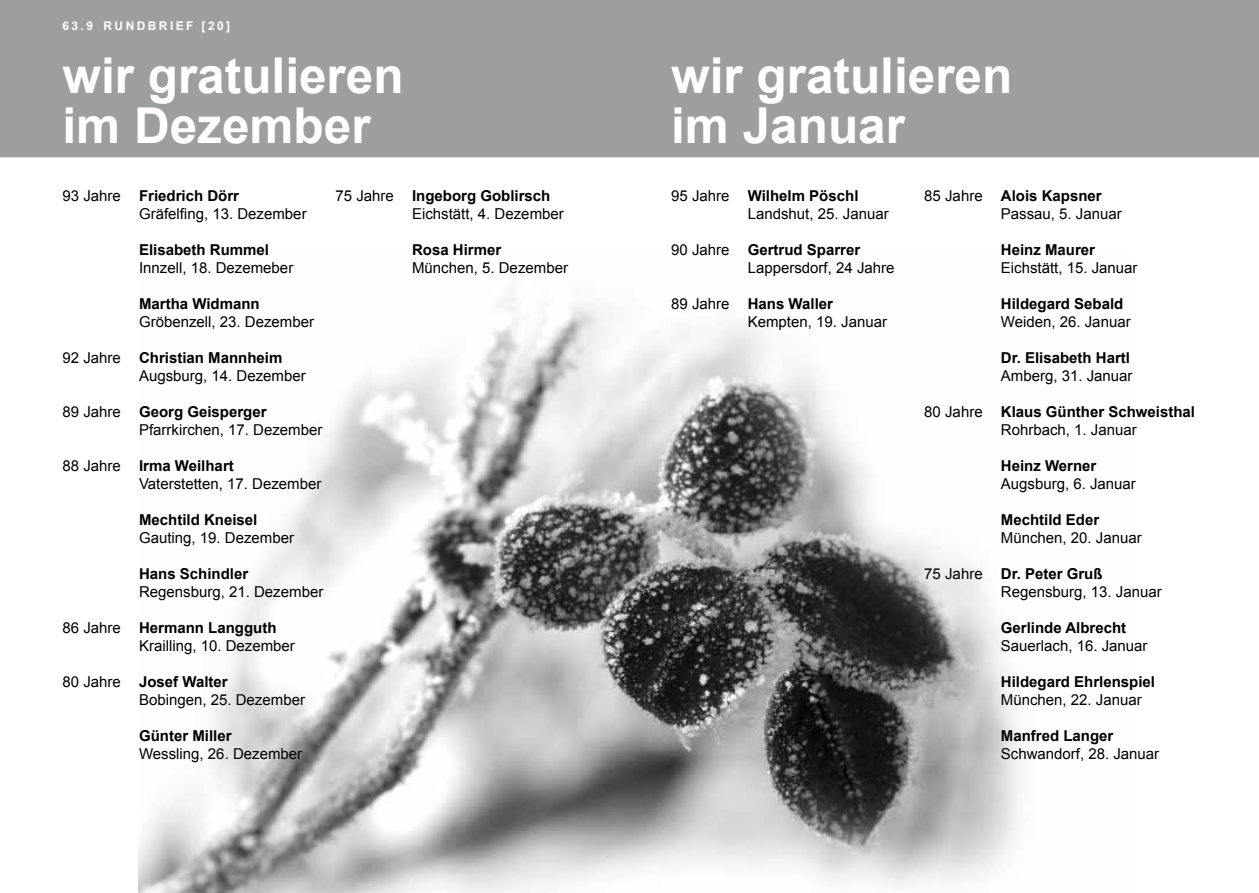
<style>
.page{position:relative;width:1259px;height:893px;background:#fff}
.page>*{position:absolute;margin:0;border:0;box-sizing:border-box;transform-origin:0 0}
.t1{font:700 49.5px/49.5px "Arial";color:#fff}
.t2{font:15px/18px "Arial";color:#000}
.t3{font:700 15px "Arial";color:#000}
.t4{font:700 12px "Arial";letter-spacing:.2em;color:#fff}
.s1{font-weight:700}
</style>
<div class="page">
<img style="left:138px;top:297px;width:883px;height:596px">
<div style="left:0;top:0;width:1259px;height:157px;background:#9c9e9f"></div>
<p class="t4" style="left:62px;top:17px;width:169px">63.9 RU ndb rief [20]</p>
<h1 class="t1" style="left:62px;top:53px;width:343px">wir gratulieren im Dezember</h1>
<h1 class="t1" style="left:671px;top:53px;width:343px">wir gratulieren im Januar</h1>
<p class="t2" style="left:139px;top:187px;width:169px;text-indent:-77px">93 Jahre <span class="s1">Friedrich Dörr<br></span>Gräfelfing, 13. Dezember</p>
<p class="t3" style="left:139px;top:240px;width:132px">Elisabeth Rummel</p>
<p class="t2" style="left:62px;top:259px;width:41px">I</p>
<p class="t2" style="left:143px;top:259px;width:152px">nnzell, 18. Dezemeber</p>
<p class="t3" style="left:139px;top:294px;width:122px">Martha Widmann</p>
<p class="t2" style="left:139px;top:313px;width:177px">Gröbenzell, 23. Dezember</p>
<p class="t2" style="left:139px;top:349px;width:168px;text-indent:-77px">92 Jahre <span class="s1">Christian Mannheim<br></span>Augsburg, 14. Dezember</p>
<p class="t2" style="left:139px;top:403px;width:185px;text-indent:-77px">89 Jahre <span class="s1">Georg Geisperger<br></span>Pfarrkirchen, 17. Dezember</p>
<p class="t2" style="left:139px;top:457px;width:184px;text-indent:-77px">88 Jahre <span class="s1">Irma Weilhart<br></span>Vaterstetten, 17. Dezember</p>
<p class="t3" style="left:139px;top:510px;width:120px">Mechtild Kneisel</p>
<p class="t2" style="left:139px;top:529px;width:157px">Gauting, 19. Dezember</p>
<p class="t3" style="left:139px;top:564px;width:111px">Hans Schindler</p>
<p class="t2" style="left:139px;top:583px;width:186px">Regensburg, 21. Dezember</p>
<p class="t2" style="left:139px;top:619px;width:157px;text-indent:-77px">86 Jahre <span class="s1">Hermann Langguth<br></span>Krailling, 10. Dezember</p>
<p class="t2" style="left:139px;top:673px;width:167px;text-indent:-77px">80 Jahre <span class="s1">Josef Walter<br></span>Bobingen, 25. Dezember</p>
<p class="t3" style="left:139px;top:726px;width:94px">Günter Miller</p>
<p class="t2" style="left:139px;top:745px;width:165px">Wessling, 26. Dezember</p>
<p class="t2" style="left:412px;top:187px;width:153px;text-indent:-77px">75 Jahre <span class="s1">Ingeborg Goblirsch<br></span>Eichstätt, 4. Dezember</p>
<p class="t3" style="left:412px;top:240px;width:91px">Rosa Hirmer</p>
<p class="t2" style="left:412px;top:259px;width:157px">München, 5. Dezember</p>
<p class="t2" style="left:748px;top:187px;width:142px;text-indent:-77px">95 Jahre <span class="s1">Wilhelm Pöschl<br></span>Landshut, 25. Januar</p>
<p class="t2" style="left:748px;top:241px;width:148px;text-indent:-77px">90 Jahre <span class="s1">Gertrud Sparrer<br></span>Lappersdorf, 24 Jahre</p>
<p class="t2" style="left:748px;top:295px;width:141px;text-indent:-77px">89 Jahre <span class="s1">Hans Waller<br></span>Kempten, 19. Januar</p>
<p class="t2" style="left:1001px;top:187px;width:122px;text-indent:-77px">85 Jahre <span class="s1">Alois Kapsner<br></span>Passau, 5. Januar</p>
<p class="t3" style="left:1001px;top:240px;width:96px">Heinz Maurer</p>
<p class="t2" style="left:1001px;top:259px;width:138px">Eichstätt, 15. Januar</p>
<p class="t3" style="left:1001px;top:294px;width:124px">Hildegard Sebald</p>
<p class="t2" style="left:1001px;top:313px;width:131px">Weiden, 26. Januar</p>
<p class="t3" style="left:1001px;top:348px;width:131px">Dr. Elisabeth Hartl</p>
<p class="t2" style="left:1001px;top:367px;width:133px">Amberg, 31. Januar</p>
<p class="t2" style="left:1001px;top:403px;width:196px;text-indent:-77px">80 Jahre <span class="s1">Klaus Günther Schweisthal<br></span>Rohrbach, 1. Januar</p>
<p class="t3" style="left:1001px;top:456px;width:97px">Heinz Werner</p>
<p class="t2" style="left:1001px;top:475px;width:137px">Augsburg, 6. Januar</p>
<p class="t3" style="left:1001px;top:510px;width:100px">Mechtild Eder</p>
<p class="t2" style="left:1001px;top:529px;width:142px">München, 20. Januar</p>
<p class="t2" style="left:1001px;top:565px;width:162px;text-indent:-77px">75 Jahre <span class="s1">Dr. Peter Gruß<br></span>Regensburg, 13. Januar</p>
<p class="t3" style="left:1001px;top:618px;width:127px">Gerlinde Albrecht</p>
<p class="t2" style="left:1001px;top:637px;width:148px">Sauerlach, 16. Januar</p>
<p class="t3" style="left:924px;top:672px;width:45px">H</p>
<p class="t3" style="left:1011px;top:672px;width:145px">ildegard Ehrlenspiel</p>
<p class="t2" style="left:1001px;top:691px;width:142px">München, 22. Januar</p>
<p class="t3" style="left:924px;top:726px;width:45px">M</p>
<p class="t3" style="left:1013px;top:726px;width:102px">anfred Langer</p>
<p class="t2" style="left:1001px;top:745px;width:160px">Schwandorf, 28. Januar</p>
</div>
